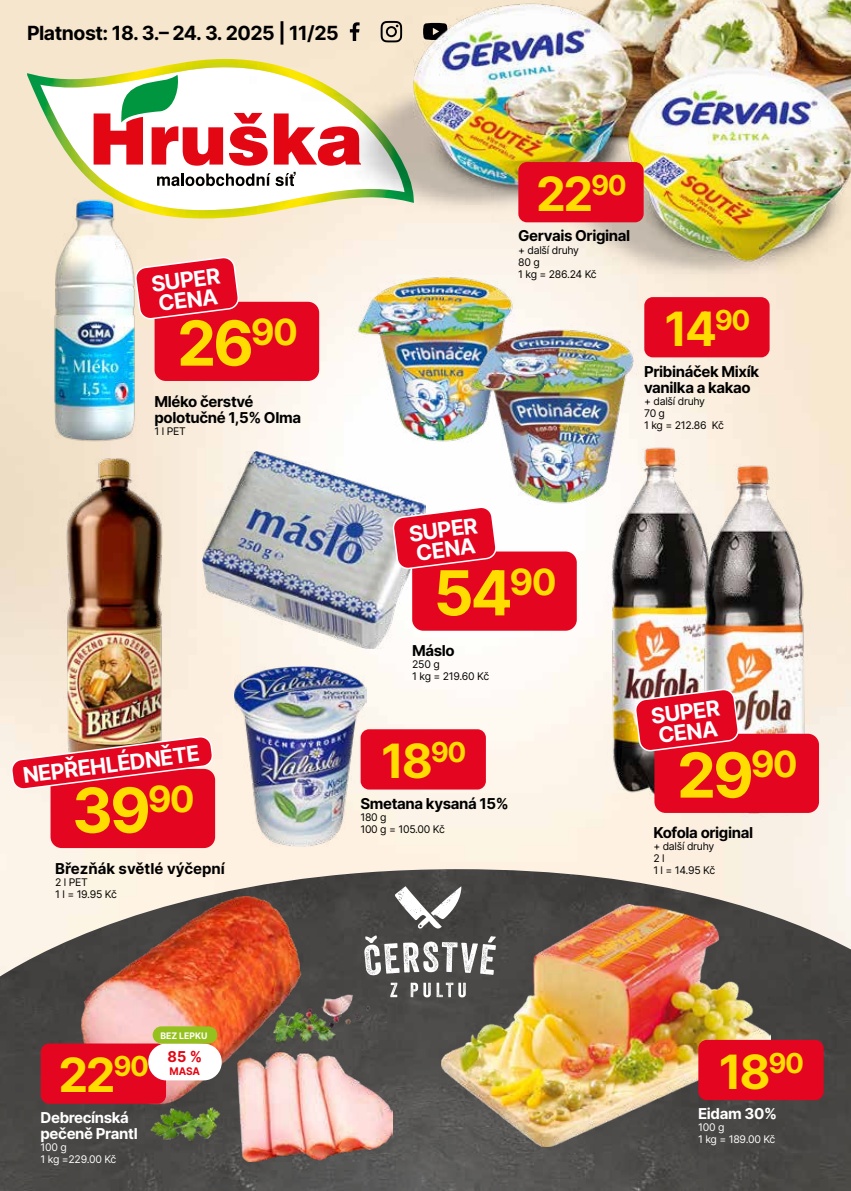
<style>
.page{position:relative;width:851px;height:1191px;background:#fff}
.page>*{position:absolute;margin:0;border:0;box-sizing:border-box;transform-origin:0 0}
.t1{font:700 62.1px "Inter";letter-spacing:-.05em;color:#fd0}
.t2{font:700 47.25px "Inter";letter-spacing:-.05em;color:#fd0}
.t3{font:700 21.6px/20px "Inter";color:#fff}
.t4{font:700 19.5px "Inter";letter-spacing:-.025em;color:#000}
.t5{font:700 15px/16.5px "Inter";letter-spacing:-.025em;color:#000}
.t6{font:700 15px/16.5px "Inter";letter-spacing:-.025em;color:#fff}
.t7{font:700 15px "Inter";color:#000}
.t8{font:700 15px "Inter";color:#e30613;scale:.96 1}
.t9{font:10.5px/12px "Inter";letter-spacing:-.025em;color:#000}
.t10{font:10.5px/12px "Inter";letter-spacing:-.025em;color:#fff}
.t11{font:700 10.5px "Inter";color:#e30613;scale:.96 1}
.t12{font:700 9px "Inter";color:#fff;scale:.96 1}
</style>
<div class="page">
<img style="left:0;top:422px;width:850px;height:447px">
<img style="left:0;top:869px;width:850px;height:322px">
<svg style="left:364px;top:886px;width:132px;height:89px"></svg>
<svg style="left:392px;top:982px;width:5px;height:15px"></svg>
<svg style="left:410px;top:982px;width:31px;height:15px"></svg>
<img style="left:0;top:0;width:850px;height:422px">
<img style="left:351px;top:270px;width:170px;height:177px">
<img style="left:466px;top:323px;width:182px;height:190px">
<div style="left:644px;top:297px;width:125px;height:60px;background:#e40521;border-radius:9px"></div>
<img style="left:39px;top:189px;width:110px;height:261px">
<div style="left:154px;top:302px;width:165px;height:79px;background:#e40521;border-radius:11px"></div>
<svg style="left:135px;top:257px;width:104px;height:62px"></svg>
<div style="left:518px;top:162px;width:125px;height:60px;background:#e40521;border-radius:9px"></div>
<img style="left:235px;top:666px;width:131px;height:180px">
<img style="left:54px;top:450px;width:123px;height:286px">
<div style="left:51px;top:769px;width:164px;height:79px;background:#e40521;border-radius:11px"></div>
<svg style="left:11px;top:736px;width:202px;height:53px"></svg>
<div style="left:360px;top:729px;width:126px;height:60px;background:#e40521;border-radius:9px"></div>
<img style="left:441px;top:904px;width:329px;height:242px">
<div style="left:698px;top:1039px;width:125px;height:61px;background:#e40521;border-radius:9px"></div>
<img style="left:606px;top:437px;width:111px;height:363px">
<img style="left:698px;top:455px;width:112px;height:364px">
<div style="left:654px;top:733px;width:164px;height:80px;background:#e40521;border-radius:11px"></div>
<svg style="left:635px;top:689px;width:103px;height:62px"></svg>
<img style="left:81px;top:896px;width:311px;height:265px">
<div style="left:41px;top:1043px;width:125px;height:60px;background:#e40521;border-radius:9px"></div>
<div style="left:148px;top:1043px;width:74px;height:37px;background:#fff;border-radius:18px"></div>
<div style="left:153px;top:1026px;width:64px;height:17px;background:#95c11f;border-radius:9px"></div>
<img style="left:202px;top:451px;width:223px;height:197px">
<div style="left:412px;top:551px;width:164px;height:79px;background:#e40521;border-radius:11px"></div>
<svg style="left:393px;top:506px;width:103px;height:63px"></svg>
<h3 class="t4" style="left:27px;top:19px;width:313px">Platnost: 18. 3.– 24. 3. 2025 | 11/25</h3>
<h3 class="t3" style="left:150px;top:274px;width:71px;rotate:-7deg">SUPER<br>CENA</h3>
<h1 class="t1" style="left:177px;top:308px;width:122px">26<sup>90</sup></h1>
<h3 class="t5" style="left:154px;top:392px;width:148px">Mléko čerstvé polotučné 1,5% Olma</h3>
<p class="t9" style="left:154px;top:426px;width:33px">1 l PET</p>
<h2 class="t2" style="left:536px;top:167px;width:92px">22<sup>90</sup></h2>
<h3 class="t5" style="left:518px;top:227px;width:114px">Gervais Original</h3>
<p class="t9" style="left:518px;top:244px;width:80px">+ další druhy<br>80 g<br>1 kg = 286.24 Kč</p>
<h2 class="t2" style="left:664px;top:302px;width:88px">14<sup>90</sup></h2>
<h3 class="t5" style="left:644px;top:362px;width:117px">Pribináček Mixík vanilka a kakao</h3>
<p class="t9" style="left:644px;top:396px;width:81px">+ další druhy<br>70 g<br>1 kg = 212.86 Kč</p>
<h3 class="t3" style="left:408px;top:523px;width:71px;rotate:-7deg">SUPER<br>CENA</h3>
<h1 class="t1" style="left:433px;top:547px;width:124px">54<sup>90</sup></h1>
<h3 class="t5" style="left:412px;top:642px;width:44px">Máslo</h3>
<p class="t9" style="left:412px;top:659px;width:79px">250 g<br>1 kg = 219.60 Kč</p>
<h3 class="t3" style="left:22px;top:764px;width:180px;rotate:-7deg">NEPŘEHLÉDNĚTE</h3>
<h2 class="t2" style="left:381px;top:734px;width:87px">18<sup>90</sup></h2>
<h3 class="t5" style="left:360px;top:794px;width:150px">Smetana kysaná 15%</h3>
<p class="t9" style="left:360px;top:811px;width:86px">180 g<br>100 g = 105.00 Kč</p>
<h1 class="t1" style="left:72px;top:775px;width:124px">39<sup>90</sup></h1>
<h3 class="t7" style="left:55px;top:857px;width:171px">Březňák světlé výčepní</h3>
<p class="t9" style="left:55px;top:876px;width:63px">2 l PET<br>1 l = 19.95 Kč</p>
<h3 class="t3" style="left:650px;top:705px;width:71px;rotate:-7deg">SUPER<br>CENA</h3>
<h1 class="t1" style="left:676px;top:740px;width:122px">29<sup>90</sup></h1>
<h3 class="t5" style="left:653px;top:823px;width:101px">Kofola original</h3>
<p class="t9" style="left:653px;top:840px;width:63px">+ další druhy<br>2 l<br>1 l = 14.95 Kč</p>
<h2 class="t2" style="left:59px;top:1048px;width:92px">22<sup>90</sup></h2>
<h3 class="t6" style="left:40px;top:1108px;width:99px">Debrecínská pečeně Prantl</h3>
<p class="t10" style="left:40px;top:1142px;width:77px">100 g<br>1 kg =229.00 Kč</p>
<p class="t12" style="left:160px;top:1029px;width:50px">BEZ LEPKU</p>
<h3 class="t8" style="left:167px;top:1046px;width:37px">85 %</h3>
<p class="t11" style="left:169px;top:1064px;width:33px">MASA</p>
<h2 class="t2" style="left:718px;top:1044px;width:87px">18<sup>90</sup></h2>
<h3 class="t6" style="left:698px;top:1105px;width:80px">Eidam 30%</h3>
<p class="t10" style="left:698px;top:1122px;width:79px">100 g<br>1 kg = 189.00 Kč</p>
</div>
